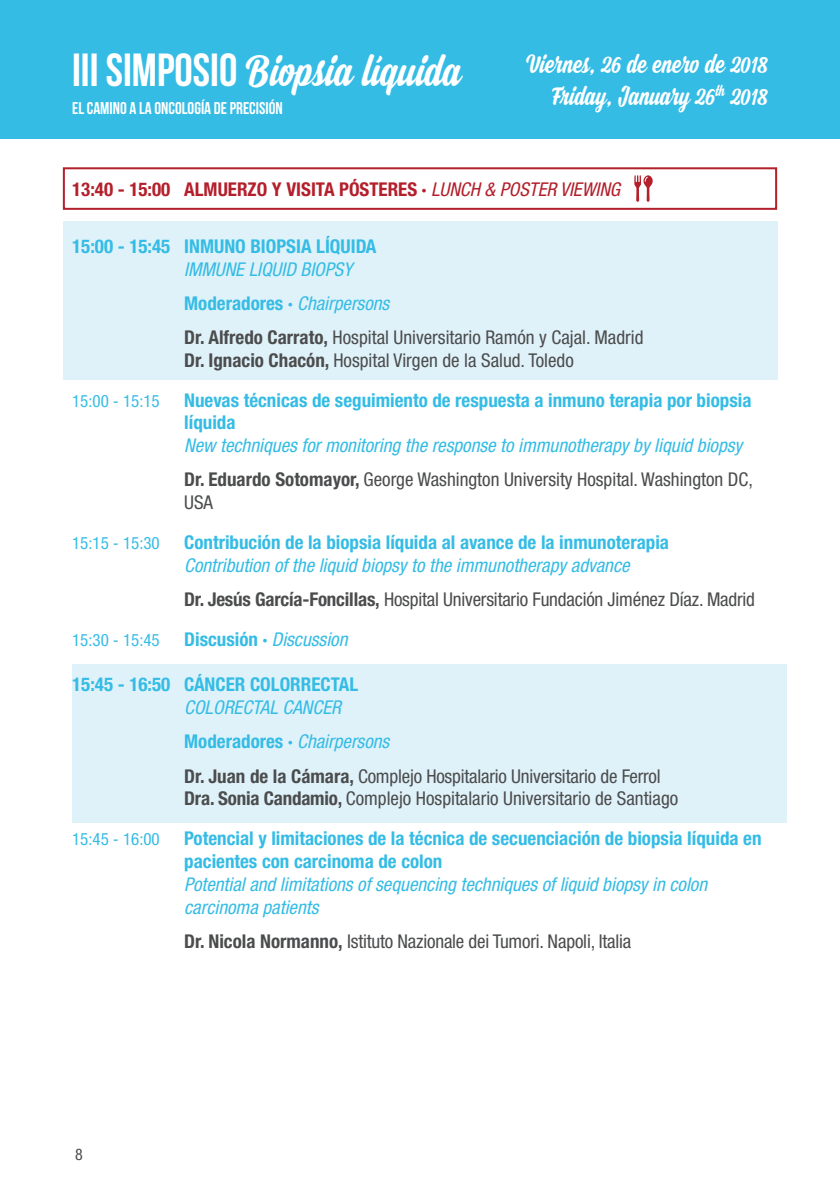
<style>
.page{position:relative;width:840px;height:1191px;background:#fff}
.page>*{position:absolute;margin:0;border:0;box-sizing:border-box;transform-origin:0 0}
.t1{font:46.4px "Steady";color:#fff}
.t2{font:28px/32px "Steady";color:#fff;text-align:right}
.t3{font:condensed 19px/34.2px "Helvetica Neue LT Std";color:#4b4c4d}
.t4{font:italic condensed 19px/34.2px "Helvetica Neue LT Std";color:#35bce5}
.t5{font:700 condensed 19px/22.8px "Helvetica Neue LT Std";color:#35bce5}
.t6{font:700 condensed 19px "Helvetica Neue LT Std";color:#b31f2b}
.t7{font:condensed 17px "Helvetica Neue LT Std";color:#35bce5}
.t8{font:17px "Bebas Neue";color:#fff}
.t9{font:condensed 16px "Helvetica Neue LT Std";color:#4b4c4d}
.s1{font-family:"Bebas Neue"}
.s2{font-weight:400;font-style:italic}
.s3{font-style:italic;color:#35bce5}
.s4{font-weight:700;color:#35bce5}
.s5{font-weight:700}
.s6{font-weight:700;font-style:normal;color:#4b4c4d}
.s7{font-style:normal;color:#4b4c4d}
</style>
<div class="page">
<div style="left:0;top:0;width:839px;height:139px;background:#35bce5"></div>
<div style="left:72px;top:664px;width:713px;height:159px;background:#e0f2f9"></div>
<div style="left:63px;top:221px;width:713px;height:159px;background:#e0f2f9"></div>
<div style="left:63px;top:167px;width:713px;height:43px;border:2px solid #b31f2b"></div>
<svg style="left:634px;top:175px;width:18px;height:27px"></svg>
<h1 class="t1" style="left:72px;top:53px;width:390px"><span class="s1">III SIMPOSIO</span> Biopsia líquida</h1>
<p class="t8" style="left:72px;top:98px;width:212px">EL CAMINO A LA ONCOLOGÍA DE PRECISIÓN</p>
<h2 class="t2" style="left:525px;top:51px;width:244px">Viernes, 26 de enero de 2018<br>Friday, January 26<sup>th</sup> 2018</h2>
<p class="t6" style="left:72px;top:182px;width:549px">13:40 - 15:00 ALMUERZO Y VISITA PÓSTERES · <span class="s2">LUNCH &amp; POSTER VIEWING</span></p>
<p class="t5" style="left:72px;top:237px;width:306px">15:00 - 15:45 INMUNO BIOPSIA LÍQUIDA</p>
<p class="t3" style="left:184px;top:254px;width:460px"><span class="s3">IMMUNE LIQUID BIOPSY<br></span><span class="s4">Moderadores ·</span> <span class="s3">Chairpersons<br></span><span class="s5">Dr. Alfredo Carrato,</span> Hospital Universitario Ramón y Cajal. Madrid</p>
<p class="t3" style="left:184px;top:345px;width:391px"><span class="s5">Dr. Ignacio Chacón,</span> Hospital Virgen de la Salud. Toledo</p>
<p class="t7" style="left:72px;top:394px;width:89px">15:00 - 15:15</p>
<p class="t5" style="left:184px;top:390px;width:568px">Nuevas técnicas de seguimiento de respuesta a inmuno terapia por biopsia líquida</p>
<p class="t4" style="left:184px;top:430px;width:570px">New techniques for monitoring the response to immunotherapy by liquid biopsy<br><span class="s6">Dr. Eduardo Sotomayor,</span> <span class="s7">George Washington University Hospital. Washington DC,</span></p>
<p class="t3" style="left:184px;top:487px;width:30px">USA</p>
<p class="t7" style="left:72px;top:537px;width:89px">15:15 - 15:30</p>
<p class="t5" style="left:184px;top:533px;width:486px">Contribución de la biopsia líquida al avance de la inmunoterapia</p>
<p class="t4" style="left:184px;top:550px;width:572px">Contribution of the liquid biopsy to the immunotherapy advance<br><span class="s6">Dr. Jesús García-Foncillas,</span> <span class="s7">Hospital Universitario Fundación Jiménez Díaz. Madrid</span></p>
<p class="t7" style="left:72px;top:633px;width:89px">15:30 - 15:45</p>
<p class="t5" style="left:184px;top:629px;width:165px">Discusión · <span class="s2">Discussion</span></p>
<p class="t5" style="left:72px;top:675px;width:287px">15:45 - 16:50 CÁNCER COLORRECTAL</p>
<p class="t3" style="left:184px;top:692px;width:478px"><span class="s3">COLORECTAL CANCER<br></span><span class="s4">Moderadores ·</span> <span class="s3">Chairpersons<br></span><span class="s5">Dr. Juan de la Cámara,</span> Complejo Hospitalario Universitario de Ferrol</p>
<p class="t3" style="left:184px;top:783px;width:495px"><span class="s5">Dra. Sonia Candamio,</span> Complejo Hospitalario Universitario de Santiago</p>
<p class="t7" style="left:72px;top:833px;width:89px">15:45 - 16:00</p>
<p class="t5" style="left:184px;top:829px;width:578px">Potencial y limitaciones de la técnica de secuenciación de biopsia líquida en pacientes con carcinoma de colon</p>
<p class="t4" style="left:184px;top:874px;width:524px;line-height:22.8px">Potential and limitations of sequencing techniques of liquid biopsy in colon carcinoma patients</p>
<p class="t3" style="left:184px;top:925px;width:448px"><span class="s5">Dr. Nicola Normanno,</span> Istituto Nazionale dei Tumori. Napoli, Italia</p>
<p class="t9" style="left:75px;top:1148px;width:9px">8</p>
</div>
